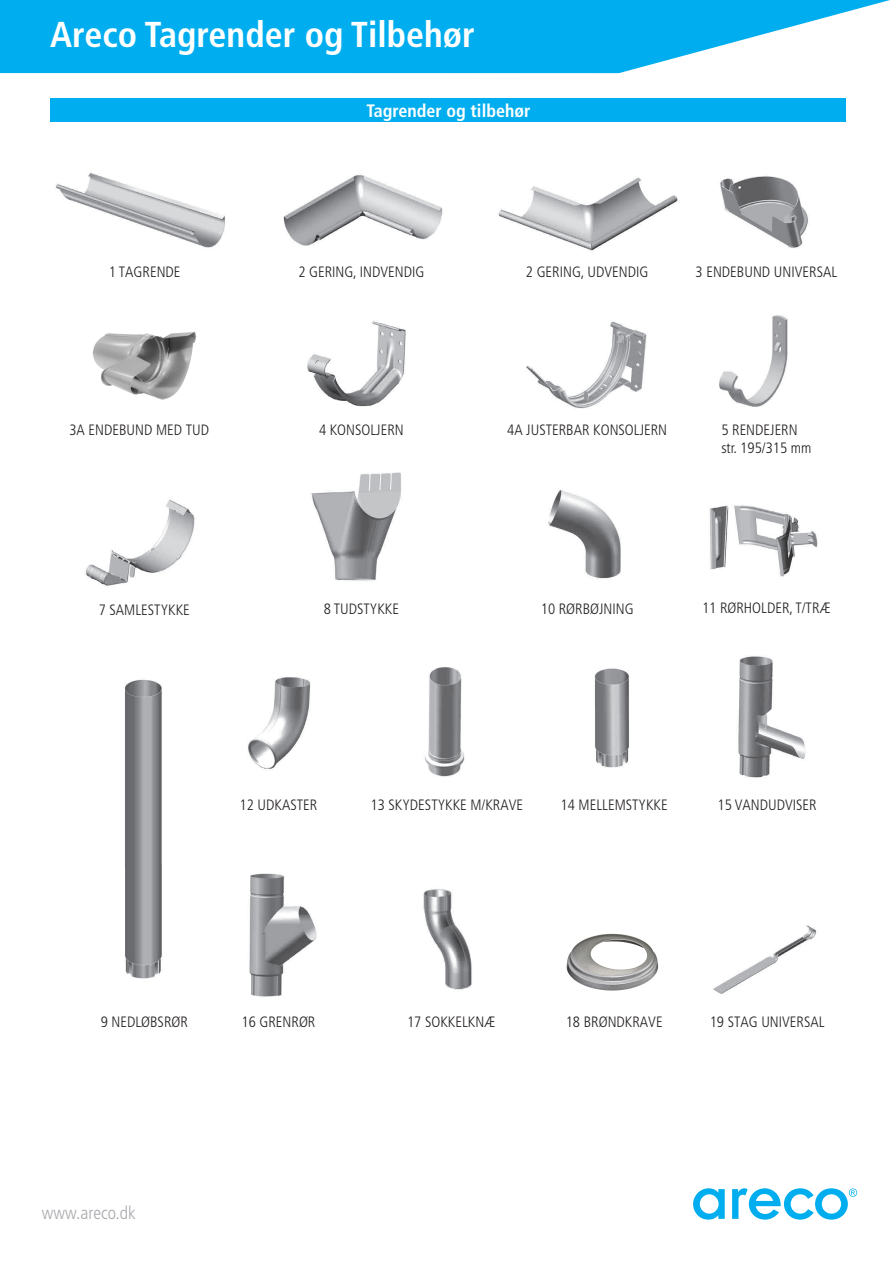
<style>
.page{position:relative;width:893px;height:1263px;background:#fff}
.page>*{position:absolute;margin:0;border:0;box-sizing:border-box;transform-origin:0 0}
.t1{font:700 condensed 36px "Frutiger";color:#fff}
.t2{font:700 condensed 18px "Frutiger";color:#fff}
.t3{font:300 condensed 18px "Frutiger";color:#a8a9ad}
.t4{font:300 condensed 15px/18px "Frutiger";color:#231f20}
</style>
<div class="page">
<svg style="left:693px;top:1188px;width:32px;height:31px"></svg>
<svg style="left:732px;top:1188px;width:125px;height:31px"></svg>
<svg style="left:0;top:0;width:890px;height:73px;background:#26baf1"></svg>
<img style="left:713px;top:925px;width:103px;height:69px">
<div style="left:51px;top:99px;width:795px;height:23px;background:#00aeef"></div>
<img style="left:283px;top:175px;width:160px;height:71px">
<img style="left:498px;top:177px;width:180px;height:74px">
<img style="left:85px;top:499px;width:110px;height:87px">
<img style="left:310px;top:472px;width:91px;height:109px">
<img style="left:720px;top:176px;width:89px;height:72px">
<img style="left:55px;top:172px;width:170px;height:76px">
<img style="left:719px;top:315px;width:69px;height:92px">
<img style="left:307px;top:321px;width:99px;height:86px">
<img style="left:526px;top:321px;width:121px;height:88px">
<img style="left:424px;top:667px;width:41px;height:110px">
<img style="left:738px;top:656px;width:68px;height:122px">
<img style="left:125px;top:679px;width:37px;height:300px">
<img style="left:594px;top:668px;width:35px;height:100px">
<img style="left:548px;top:489px;width:73px;height:90px">
<img style="left:249px;top:873px;width:68px;height:124px">
<img style="left:248px;top:677px;width:63px;height:92px">
<img style="left:423px;top:889px;width:49px;height:101px">
<img style="left:709px;top:505px;width:109px;height:72px">
<img style="left:92px;top:331px;width:105px;height:69px">
<img style="left:566px;top:933px;width:93px;height:58px">
<h1 class="t1" style="left:50px;top:13px;width:426px">Areco Tagrender og Tilbehør</h1>
<p class="t2" style="left:366px;top:100px;width:165px">Tagrender og tilbehør</p>
<p class="t4" style="left:109px;top:263px;width:73px">1 TAGRENDE</p>
<p class="t4" style="left:696px;top:263px;width:143px">3 ENDEBUND UNIVERSAL</p>
<p class="t4" style="left:298px;top:263px;width:128px">2 GERING, INDVENDIG</p>
<p class="t4" style="left:526px;top:263px;width:124px">2 GERING, UDVENDIG</p>
<p class="t4" style="left:69px;top:421px;width:141px">3A ENDEBUND MED TUD</p>
<p class="t4" style="left:319px;top:421px;width:86px">4 KONSOLJERN</p>
<p class="t4" style="left:507px;top:421px;width:162px">4A JUSTERBAR KONSOLJERN</p>
<p class="t4" style="left:721px;top:421px;width:92px">5 RENDEJERN str. 195/315 mm</p>
<p class="t4" style="left:99px;top:601px;width:93px">7 SAMLESTYKKE</p>
<p class="t4" style="left:324px;top:600px;width:77px">8 TUDSTYKKE</p>
<p class="t4" style="left:541px;top:600px;width:94px">10 RØRBØJNING</p>
<p class="t4" style="left:702px;top:599px;width:130px">11 RØRHOLDER, T/TRÆ</p>
<p class="t4" style="left:240px;top:796px;width:79px">12 UDKASTER</p>
<p class="t4" style="left:371px;top:796px;width:154px">13 SKYDESTYKKE M/KRAVE</p>
<p class="t4" style="left:718px;top:796px;width:101px">15 VANDUDVISER</p>
<p class="t4" style="left:561px;top:796px;width:109px">14 MELLEMSTYKKE</p>
<p class="t4" style="left:101px;top:1013px;width:89px">9 NEDLØBSRØR</p>
<p class="t4" style="left:242px;top:1013px;width:75px">16 GRENRØR</p>
<p class="t3" style="left:42px;top:1203px;width:95px">www.areco.dk</p>
<p class="t4" style="left:407px;top:1013px;width:90px">17 SOKKELKNÆ</p>
<p class="t4" style="left:566px;top:1013px;width:98px">18 BRØNDKRAVE</p>
<p class="t4" style="left:710px;top:1013px;width:116px">19 STAG UNIVERSAL</p>
</div>
